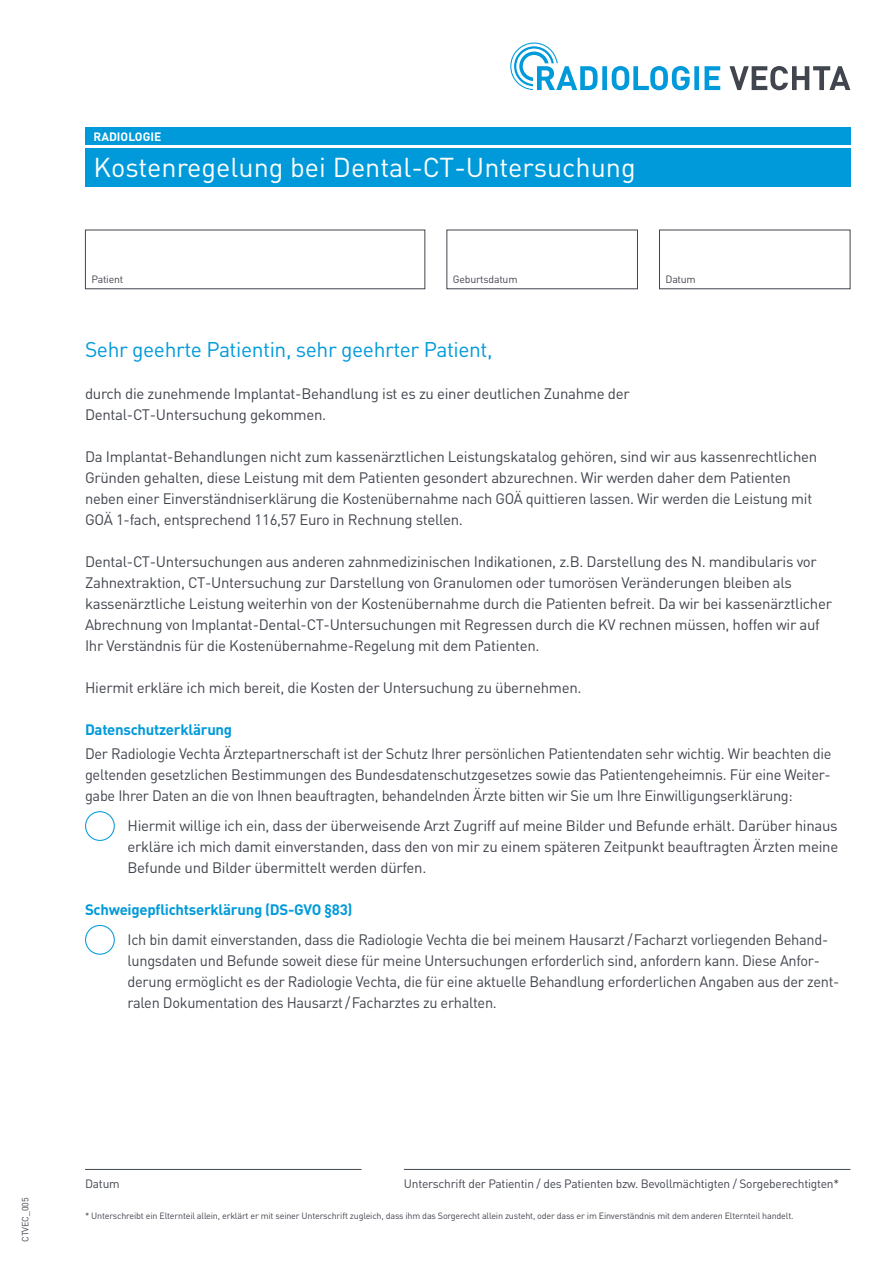
<style>
.page{position:relative;width:893px;height:1263px;background:#fff}
.page>*{position:absolute;margin:0;border:0;box-sizing:border-box;transform-origin:0 0}
.t1{font:27px "DIN";color:#fff}
.t2{font:21px "DIN";letter-spacing:-.02em;color:#009ada}
.t3{font:15px/21px "DIN";letter-spacing:-.02em;color:#41454e}
.t4{font:700 15px "DIN";letter-spacing:-.02em;color:#009ada}
.t5{font:12px "DIN";letter-spacing:-.02em;color:#41454e}
.t6{font:700 12px "DIN";color:#fff}
.t7{font:10.5px "DIN";letter-spacing:-.02em;color:#41454e}
.t8{font:9px "DIN";letter-spacing:-.02em;color:#41454e}
</style>
<div class="page">
<svg style="left:510px;top:43px;width:210px;height:47px"></svg>
<svg style="left:729px;top:66px;width:121px;height:24px"></svg>
<div style="left:85px;top:128px;width:765px;height:17px;background:#009ada"></div>
<div style="left:85px;top:149px;width:765px;height:38px;background:#009ada"></div>
<hr style="left:85px;top:1169px;width:276px;height:1px;background:#41454e">
<hr style="left:404px;top:1169px;width:446px;height:1px;background:#41454e">
<div style="left:85px;top:230px;width:340px;height:59px;border:1px solid #41454e"></div>
<div style="left:446px;top:230px;width:192px;height:59px;border:1px solid #41454e"></div>
<div style="left:659px;top:230px;width:191px;height:59px;border:1px solid #41454e"></div>
<div style="left:85px;top:925px;width:30px;height:30px;border:1px solid #009ada;border-radius:50%"></div>
<div style="left:85px;top:811px;width:30px;height:30px;border:1px solid #009ada;border-radius:50%"></div>
<p class="t6" style="left:94px;top:129px;width:69px">RADIOLOGIE</p>
<h1 class="t1" style="left:94px;top:151px;width:544px">Kostenregelung bei Dental-CT-Untersuchung</h1>
<p class="t7" style="left:91px;top:272px;width:33px">Patient</p>
<p class="t7" style="left:453px;top:272px;width:66px">Geburtsdatum</p>
<p class="t7" style="left:665px;top:272px;width:32px">Datum</p>
<h2 class="t2" style="left:85px;top:337px;width:409px">Sehr geehrte Patientin, sehr geehrter Patient,</h2>
<p class="t3" style="left:85px;top:383px;width:546px">durch die zunehmende Implantat-Behandlung ist es zu einer deutlichen Zunahme der<br>Dental-CT-Untersuchung gekommen.</p>
<p class="t3" style="left:85px;top:446px;width:734px">Da Implantat-Behandlungen nicht zum kassenärztlichen Leistungskatalog gehören, sind wir aus kassenrechtlichen Gründen gehalten, diese Leistung mit dem Patienten gesondert abzurechnen. Wir werden daher dem Patienten neben einer Einverständniserklärung die Kostenübernahme nach GOÄ quittieren lassen. Wir werden die Leistung mit GOÄ 1-fach, entsprechend 116,57 Euro in Rechnung stellen.</p>
<p class="t3" style="left:85px;top:551px;width:748px">Dental-CT-Untersuchungen aus anderen zahnmedizinischen Indikationen, z.B. Darstellung des N. mandibularis vor Zahnextraktion, CT-Untersuchung zur Darstellung von Granulomen oder tumorösen Veränderungen bleiben als kassenärztliche Leistung weiterhin von der Kostenübernahme durch die Patienten befreit. Da wir bei kassenärztlicher Abrechnung von Implantat-Dental-CT-Untersuchungen mit Regressen durch die KV rechnen müssen, hoffen wir auf Ihr Verständnis für die Kostenübernahme-Regelung mit dem Patienten.</p>
<p class="t3" style="left:85px;top:677px;width:498px">Hiermit erkläre ich mich bereit, die Kosten der Untersuchung zu übernehmen.</p>
<p class="t4" style="left:85px;top:720px;width:149px">Datenschutzerklärung</p>
<p class="t3" style="left:85px;top:743px;width:748px;text-align:justify">Der Radiologie Vechta Ärztepartnerschaft ist der Schutz Ihrer persönlichen Patientendaten sehr wichtig. Wir beachten die geltenden gesetzlichen Bestimmungen des Bundesdatenschutzgesetzes sowie das Patientengeheimnis. Für eine Weiter&shy;gabe Ihrer Daten an die von Ihnen beauftragten, behandelnden Ärzte bitten wir Sie um Ihre Einwilligungserklärung:</p>
<p class="t3" style="left:128px;top:815px;width:712px;text-align:justify">Hiermit willige ich ein, dass der überweisende Arzt Zugriff auf meine Bilder und Befunde erhält. Darüber hinaus erkläre ich mich damit einverstanden, dass den von mir zu einem späteren Zeitpunkt beauftragten Ärzten meine Befunde und Bilder übermittelt werden dürfen.</p>
<p class="t4" style="left:85px;top:900px;width:269px">Schweigepflichtserklärung (DS-GVO §83)</p>
<p class="t3" style="left:128px;top:929px;width:713px">Ich bin damit einverstanden, dass die Radiologie Vechta die bei meinem Hausarzt /Facharzt vorliegenden Behand&shy;lungsdaten und Befunde soweit diese für meine Untersuchungen erforderlich sind, anfordern kann. Diese Anfor&shy;derung ermöglicht es der Radiologie Vechta, die für eine aktuelle Behandlung erforderlichen Angaben aus der zent&shy;ralen Dokumentation des Hausarzt /Facharztes zu erhalten.</p>
<p class="t8" style="left:20px;top:1242px;width:46px;rotate:-90deg">CTVEC_005</p>
<p class="t5" style="left:404px;top:1176px;width:437px">Unterschrift der Patientin / des Patienten bzw. Bevollmächtigten / Sorgeberechtigten*</p>
<p class="t5" style="left:85px;top:1176px;width:36px">Datum</p>
<p class="t8" style="left:85px;top:1210px;width:710px">* Unterschreibt ein Elternteil allein, erklärt er mit seiner Unterschrift zugleich, dass ihm das Sorgerecht allein zusteht, oder dass er im Einverständnis mit dem anderen Elternteil handelt.</p>
</div>
